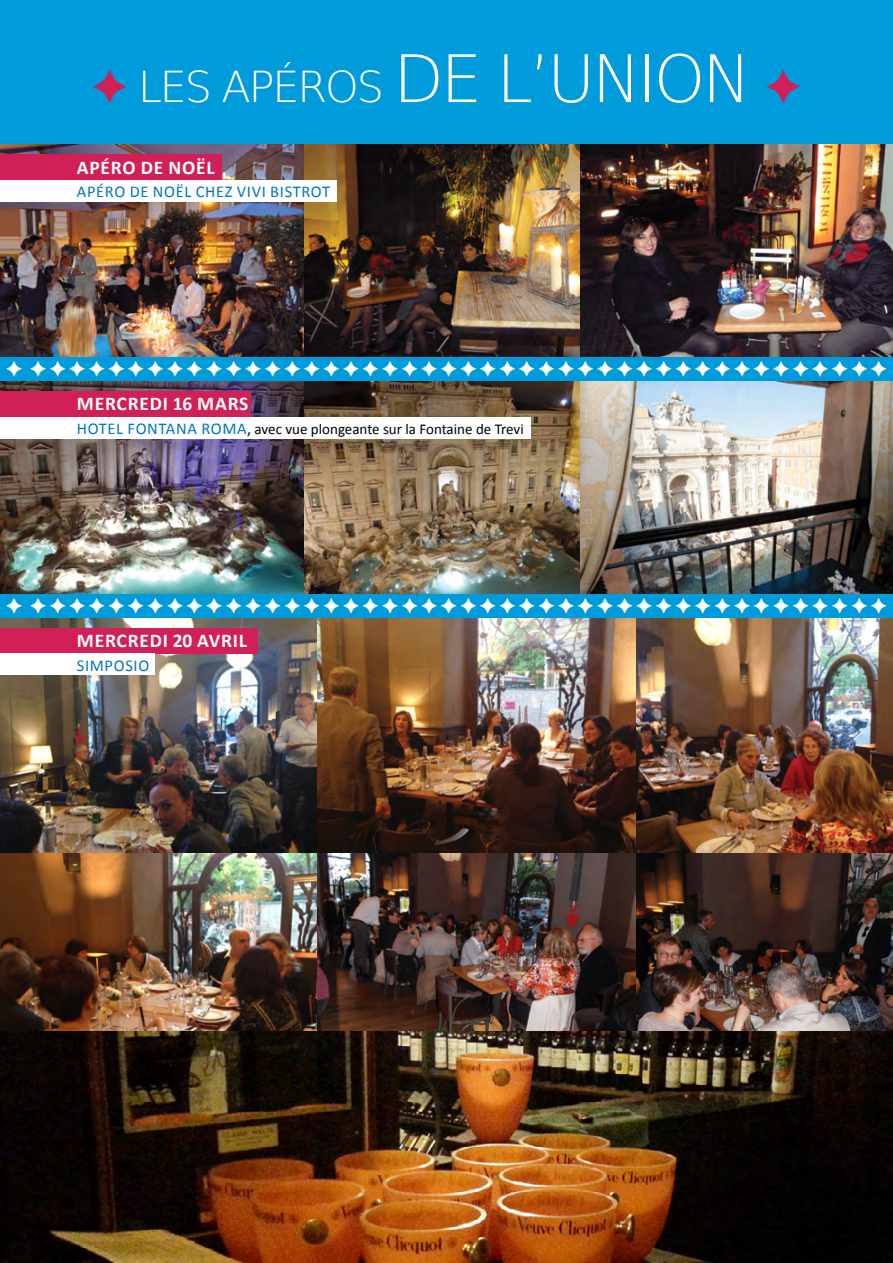
<style>
.page{position:relative;width:893px;height:1263px;background:#fff}
.page>*{position:absolute;margin:0;border:0;box-sizing:border-box;transform-origin:0 0}
.t1{font:200 42.9px "DejaVu Sans";letter-spacing:-.05em;color:#fff}
.t2{font:700 19.5px "Calibri";letter-spacing:.04em;color:#fff}
.t3{font:16.5px "Calibri";letter-spacing:.04em;color:#0076c0}
.t4{font:15px "Calibri";color:#000}
.s1{font-size:65.55px}
.s2{font-size:16.5px}
</style>
<div class="page">
<div style="left:0;top:0;width:893px;height:623px;background:#009bdb"></div>
<img style="left:0;top:381px;width:893px;height:213px">
<img style="left:0;top:145px;width:893px;height:212px">
<img style="left:636px;top:618px;width:257px;height:413px">
<img style="left:0;top:618px;width:318px;height:413px">
<img style="left:318px;top:618px;width:318px;height:413px">
<img style="left:0;top:1031px;width:893px;height:232px">
<div style="left:0;top:628px;width:257px;height:26px;background:#d12057"></div>
<div style="left:0;top:654px;width:154px;height:21px;background:#fff"></div>
<div style="left:0;top:392px;width:251px;height:25px;background:#d12057"></div>
<div style="left:0;top:155px;width:221px;height:25px;background:#d12057"></div>
<div style="left:0;top:417px;width:530px;height:21px;background:#fff"></div>
<div style="left:0;top:180px;width:337px;height:21px;background:#fff"></div>
<h1 class="t1" style="left:138px;top:54px;width:597px">LES APÉROS <span class="s1">DE L’UN ION</span></h1>
<p class="t2" style="left:77px;top:155px;width:136px">APÉRO DE NOËL</p>
<p class="t3" style="left:77px;top:181px;width:213px">apéro de Noël chez Vivi Bistrot</p>
<p class="t2" style="left:77px;top:391px;width:173px">MERCREDI 16 MARS</p>
<p class="t3" style="left:77px;top:418px;width:21px">Hotel</p>
<p class="t3" style="left:128px;top:418px;width:20px">Fontana</p>
<p class="t3" style="left:201px;top:418px;width:23px">Roma</p>
<p class="t4" style="left:247px;top:419px;width:278px"><span class="s2">,</span> avec vue plongeante sur la Fontaine de Trevi</p>
<p class="t2" style="left:77px;top:628px;width:168px">MERCREDI 20 AVRIL</p>
<p class="t3" style="left:77px;top:655px;width:74px">Simposio</p>
</div>
